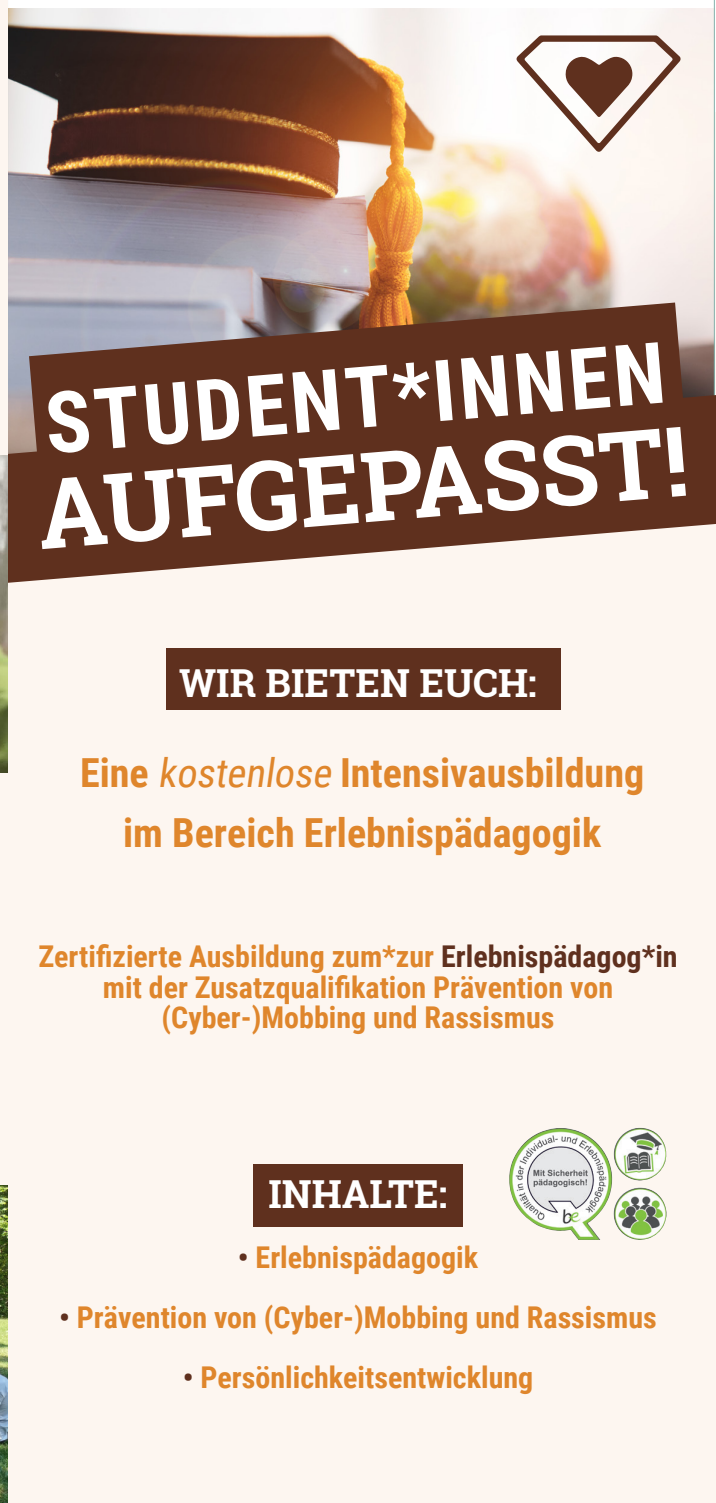
<style>
.page{position:relative;width:716px;height:1503px;background:#fff}
.page>*{position:absolute;margin:0;border:0;box-sizing:border-box;transform-origin:0 0}
.t1{font:700 97px "Roboto Slab";color:#fff}
.t2{font:700 85.25px "Roboto Condensed";color:#fff}
.t3{font:700 40px/60px "Roboto Condensed";color:#df862c;text-align:center}
.t4{font:700 38.5px "Roboto Slab";color:#fff}
.t5{font:700 30px/30px "Roboto Condensed";color:#df862c;text-align:center}
.s1{font-weight:400}
.s2{color:#5f301e}
</style>
<div class="page">
<div style="left:8px;top:112px;width:708px;height:1390px;background:#fdf6f0"></div>
<img style="left:7px;top:0;width:708px;height:395px">
<div style="left:166px;top:648px;width:394px;height:61px;background:#5f301e"></div>
<div style="left:253px;top:1164px;width:210px;height:62px;background:#5f301e"></div>
<img style="left:509px;top:1127px;width:158px;height:113px">
<svg style="left:7px;top:395px;width:709px;height:188px;fill:#5f301e"></svg>
<svg style="left:29px;top:302px;width:657px;height:183px;background:#693f30"></svg>
<svg style="left:516px;top:35px;width:164px;height:117px"></svg>
<div style="left:0;top:0;width:7px;height:1502px;background:#fdf6f0"></div>
<img style="left:0;top:1185px;width:7px;height:317px">
<img style="left:0;top:455px;width:7px;height:317px">
<h2 class="t2" style="left:40px;top:365px;width:623px;rotate:-5deg">STUDENT*INNEN</h2>
<h1 class="t1" style="left:32px;top:449px;width:654px;rotate:-5deg">AUFGEPASST!</h1>
<p class="t4" style="left:179px;top:657px;width:359px">WIR BIETEN EUCH:</p>
<h3 class="t3" style="left:80px;top:741px;width:565px">Eine <span class="s1">kostenlose</span> Intensivausbildung im Bereich Erlebnispädagogik</h3>
<p class="t5" style="left:38px;top:940px;width:641px">Zertifizierte Ausbildung zum*zur <span class="s2">Erlebnispädagog*in </span>mit der Zusatzqualifikation Prävention von (Cyber-)Mobbing und Rassismus</p>
<p class="t4" style="left:268px;top:1167px;width:180px">INHALTE:</p>
<p class="t5" style="left:238px;top:1240px;width:242px"><span class="s2">•</span> Erlebnispädagogik</p>
<p class="t5" style="left:59px;top:1300px;width:599px"><span class="s2">•</span> Prävention von (Cyber-)Mobbing und Rassismus</p>
<p class="t5" style="left:183px;top:1360px;width:352px"><span class="s2">•</span> Persönlichkeitsentwicklung</p>
</div>
